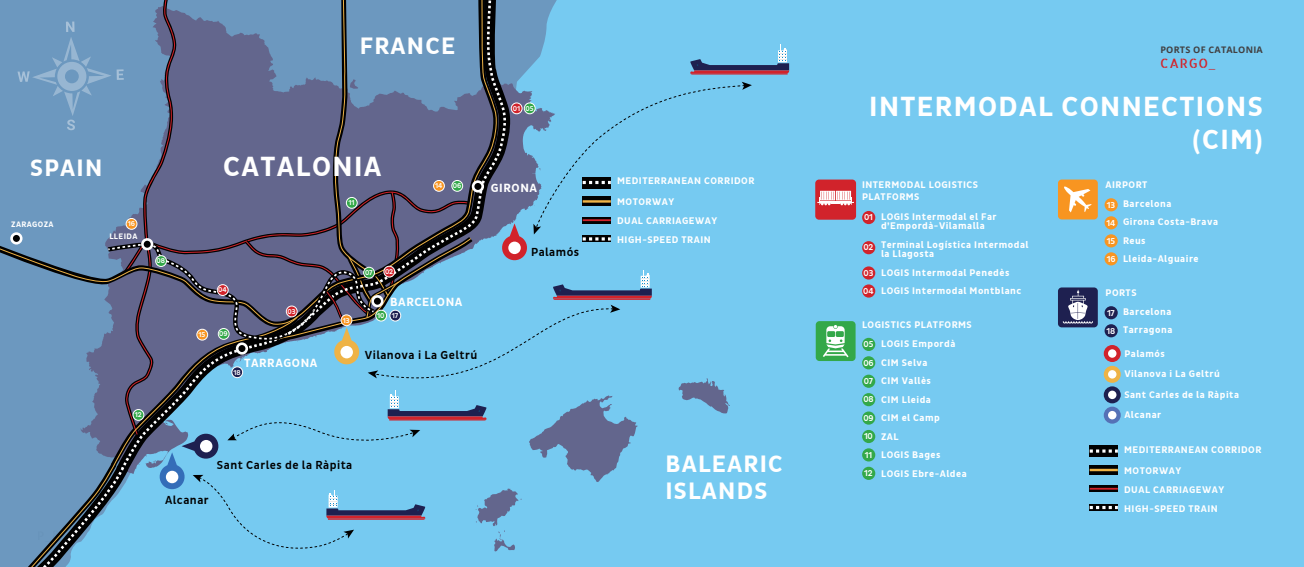
<style>
.page{position:relative;width:1304px;height:567px;background:#76caf1}
.page>*{position:absolute;margin:0;border:0;box-sizing:border-box;transform-origin:0 0}
.t1{font:700 28px/33.6px "Pluto Sans Cond";letter-spacing:.05em;color:#fff;text-align:right}
.t2{font:700 24px/27.6px "Pluto Sans Cond";letter-spacing:.05em;color:#fff}
.t3{font:13px "Allerta Stencil";letter-spacing:.05em;color:#d2232a}
.t4{font:700 12px "Pluto Sans Cond";letter-spacing:.05em;color:#fff}
.t5{font:500 11.8px "Pluto Sans Cond";letter-spacing:.04em;color:#000}
.t6{font:700 9.7px/18.6px "Pluto Sans Cond";letter-spacing:.05em;color:#fff}
.t7{font:700 9.1px "Open Sans";letter-spacing:.025em;color:#414042}
.t8{font:500 8.7px/18.4px "Pluto Sans Cond";letter-spacing:-.02em;color:#fff}
.t9{font:700 8px "Pluto Sans Cond";letter-spacing:.05em;color:#fff}
.t10{font:500 7.1px "Pluto Sans Cond";letter-spacing:-.02em;color:#fff}
.s1{font-family:"Myriad Pro"}
</style>
<div class="page">
<svg style="left:678px;top:378px;width:52px;height:35px"></svg>
<div style="left:0;top:0;width:17px;height:326px;background:#6c98bf"></div>
<div style="left:12px;top:234px;width:9px;height:9px;background:#010101;border-radius:50%"></div>
<div style="left:10px;top:232px;width:13px;height:13px;border:3px solid #fff;border-radius:50%"></div>
<svg style="left:742px;top:82px;width:10px;height:8px"></svg>
<svg style="left:690px;top:45px;width:99px;height:30px"></svg>
<div style="left:862px;top:338px;width:13px;height:13px;background:#33a849;border-radius:50%"></div>
<div style="left:862px;top:356px;width:13px;height:13px;background:#33a849;border-radius:50%"></div>
<div style="left:862px;top:375px;width:13px;height:13px;background:#33a849;border-radius:50%"></div>
<div style="left:862px;top:393px;width:13px;height:13px;background:#33a849;border-radius:50%"></div>
<div style="left:862px;top:411px;width:13px;height:14px;background:#33a849;border-radius:50%"></div>
<div style="left:862px;top:430px;width:13px;height:13px;background:#33a849;border-radius:50%"></div>
<div style="left:862px;top:448px;width:13px;height:13px;background:#33a849;border-radius:50%"></div>
<div style="left:862px;top:467px;width:13px;height:13px;background:#33a849;border-radius:50%"></div>
<div style="left:816px;top:321px;width:40px;height:40px;background:#33a849;border-radius:4px"></div>
<svg style="left:823px;top:325px;width:26px;height:32px"></svg>
<div style="left:862px;top:211px;width:13px;height:13px;background:#d1232b;border-radius:50%"></div>
<div style="left:862px;top:241px;width:13px;height:13px;background:#d1232b;border-radius:50%"></div>
<div style="left:862px;top:266px;width:13px;height:14px;background:#d1232b;border-radius:50%"></div>
<div style="left:862px;top:284px;width:13px;height:14px;background:#d1232b;border-radius:50%"></div>
<div style="left:815px;top:180px;width:41px;height:40px;background:#d1232b;border-radius:4px"></div>
<svg style="left:817px;top:191px;width:37px;height:14px"></svg>
<div style="left:1105px;top:198px;width:13px;height:13px;background:#f89521;border-radius:50%"></div>
<div style="left:1105px;top:216px;width:13px;height:13px;background:#f89521;border-radius:50%"></div>
<div style="left:1105px;top:234px;width:13px;height:13px;background:#f89521;border-radius:50%"></div>
<div style="left:1105px;top:252px;width:13px;height:13px;background:#f89521;border-radius:50%"></div>
<div style="left:1058px;top:180px;width:40px;height:39px;background:#f89521;border-radius:4px"></div>
<svg style="left:1064px;top:186px;width:28px;height:26px"></svg>
<div style="left:1105px;top:306px;width:13px;height:13px;background:#1e2050;border-radius:50%"></div>
<div style="left:1105px;top:324px;width:13px;height:13px;background:#1e2050;border-radius:50%"></div>
<div style="left:1058px;top:287px;width:40px;height:40px;background:#1e2050;border-radius:4px"></div>
<svg style="left:1063px;top:290px;width:30px;height:33px"></svg>
<div style="left:1089px;top:445px;width:29px;height:12px;background:#010101"></div>
<svg style="left:1090px;top:449px;width:28px;height:4px"></svg>
<svg style="left:1089px;top:485px;width:29px;height:7px"></svg>
<hr style="left:1090px;top:488px;width:28px;height:2px;background:#d1232b">
<svg style="left:1089px;top:504px;width:29px;height:7px"></svg>
<svg style="left:1090px;top:506px;width:28px;height:3px"></svg>
<svg style="left:1089px;top:465px;width:29px;height:10px"></svg>
<hr style="left:1090px;top:469px;width:28px;height:2px;background:#eeb346">
<div style="left:1104px;top:345px;width:17px;height:17px;background:#d1232b;border-radius:50%"></div>
<div style="left:1108px;top:349px;width:8px;height:9px;background:#fff;border-radius:50%"></div>
<svg style="left:1104px;top:407px;width:17px;height:17px"></svg>
<div style="left:1108px;top:411px;width:8px;height:8px;background:#fff;border-radius:50%"></div>
<svg style="left:1104px;top:386px;width:17px;height:17px"></svg>
<div style="left:1108px;top:391px;width:8px;height:8px;background:#fff;border-radius:50%"></div>
<div style="left:1104px;top:366px;width:17px;height:17px;background:#eeb346;border-radius:50%"></div>
<div style="left:1108px;top:370px;width:8px;height:9px;background:#fff;border-radius:50%"></div>
<svg style="left:17px;top:0;width:635px;height:567px"></svg>
<div style="left:341px;top:315px;width:11px;height:11px;background:#f89521;border-radius:50%"></div>
<div style="left:341px;top:315px;width:11px;height:11px;border:1px solid #fff;border-radius:50%"></div>
<h2 class="t2" style="left:360px;top:32px;width:97px">FRANCE</h2>
<p class="t10" style="left:513px;top:104px;width:9px">01</p>
<p class="t10" style="left:526px;top:104px;width:10px">05</p>
<h2 class="t2" style="left:30px;top:154px;width:74px">SPAIN</h2>
<h1 class="t1" style="left:223px;top:150px;width:160px">CATALONIA</h1>
<p class="t9" style="left:11px;top:220px;width:44px">ZARAGOZA</p>
<p class="t10" style="left:128px;top:220px;width:9px">16</p>
<p class="t9" style="left:109px;top:231px;width:30px">LLEIDA</p>
<p class="t10" style="left:157px;top:257px;width:10px">08</p>
<p class="t10" style="left:218px;top:286px;width:10px">04</p>
<p class="t10" style="left:349px;top:199px;width:8px">11</p>
<p class="t10" style="left:365px;top:269px;width:9px">07</p>
<p class="t10" style="left:385px;top:268px;width:10px">02</p>
<p class="t10" style="left:435px;top:182px;width:9px">14</p>
<p class="t10" style="left:453px;top:182px;width:10px">06</p>
<p class="t10" style="left:199px;top:331px;width:8px">15</p>
<p class="t10" style="left:219px;top:330px;width:10px">09</p>
<p class="t10" style="left:288px;top:307px;width:10px">03</p>
<p class="t4" style="left:244px;top:356px;width:75px">TARRAGONA</p>
<p class="t10" style="left:233px;top:368px;width:9px">18</p>
<p class="t10" style="left:343px;top:316px;width:8px">13</p>
<p class="t4" style="left:390px;top:295px;width:74px">BARCELONA</p>
<p class="t10" style="left:377px;top:311px;width:9px">10</p>
<p class="t10" style="left:392px;top:311px;width:8px">17</p>
<p class="t5" style="left:365px;top:348px;width:114px">Vilanova i La Geltrú</p>
<p class="t4" style="left:491px;top:181px;width:48px">GIRONA</p>
<p class="t5" style="left:531px;top:245px;width:50px">Palamós</p>
<p class="t10" style="left:135px;top:411px;width:8px">12</p>
<p class="t5" style="left:217px;top:458px;width:137px">Sant Carles de la Ràpita</p>
<p class="t5" style="left:165px;top:493px;width:45px">Alcanar</p>
<p class="t6" style="left:617px;top:170px;width:139px;line-height:21.2px">MEDITERRANEAN CORRIDOR<br>MOTORWAY</p>
<p class="t6" style="left:617px;top:211px;width:102px">DUAL CARRIAGEWAY<br>HIGH-SPEED TRAIN</p>
<h2 class="t2" style="left:665px;top:449px;width:119px">BALEARIC<br>ISLANDS</h2>
<p class="t7" style="left:1160px;top:43px;width:104px">PORTS OF CATALONIA</p>
<h3 class="t3" style="left:1160px;top:54px;width:57px">CARGO<span class="s1">_</span></h3>
<h1 class="t1" style="left:869px;top:89px;width:395px">INTERMODAL CONNECTIONS (CIM)</h1>
<p class="t6" style="left:862px;top:179px;width:118px;line-height:11.7px">INTERMODAL LOGISTICS<br>PLATFORMS</p>
<p class="t6" style="left:881px;top:212px;width:117px;line-height:9.2px">LOGIS Intermodal el Far d’Empordà-Vilamalla</p>
<p class="t6" style="left:881px;top:240px;width:149px;line-height:9.2px">Terminal Logística Intermodal la Llagosta</p>
<p class="t6" style="left:881px;top:263px;width:142px">LOGIS Intermodal Penedès<br>LOGIS Intermodal Montblanc</p>
<p class="t8" style="left:864px;top:208px;width:10px">01</p>
<p class="t8" style="left:863px;top:238px;width:11px">02</p>
<p class="t8" style="left:863px;top:264px;width:12px;line-height:18px">03<br>04</p>
<p class="t6" style="left:881px;top:315px;width:92px;text-indent:-19px">LOGISTICS PLATFORMS<br>LOGIS Empordà<br>CIM Selva<br>CIM Vallès<br>CIM Lleida<br>CIM el Camp<br>ZAL<br>LOGIS Bages<br>LOGIS Ebre-Aldea</p>
<p class="t8" style="left:863px;top:335px;width:12px">05<br>06<br>07<br>08<br>09<br>10<br>11<br>12</p>
<p class="t6" style="left:1123px;top:175px;width:97px;text-indent:-17px">AIRPORT<br>Barcelona<br>Girona Costa-Brava<br>Reus<br>Lleida-Alguaire</p>
<p class="t8" style="left:1106px;top:196px;width:11px;line-height:18px;text-align:justify">13<br>14<br>15<br>16</p>
<p class="t6" style="left:1123px;top:283px;width:51px;line-height:18.9px;text-indent:-17px">PORTS<br>Barcelona<br>Tarragona</p>
<p class="t8" style="left:1106px;top:303px;width:10px;line-height:18px">17<br>18</p>
<p class="t6" style="left:1124px;top:344px;width:42px">Palamós</p>
<p class="t6" style="left:1124px;top:385px;width:116px">Sant Carles de la Ràpita</p>
<p class="t6" style="left:1124px;top:365px;width:97px">Vilanova i La Geltrú</p>
<p class="t6" style="left:1124px;top:406px;width:38px">Alcanar</p>
<p class="t6" style="left:1124px;top:439px;width:139px;line-height:21.2px">MEDITERRANEAN CORRIDOR<br>MOTORWAY</p>
<p class="t6" style="left:1124px;top:480px;width:102px">DUAL CARRIAGEWAY<br>HIGH-SPEED TRAIN</p>
</div>
